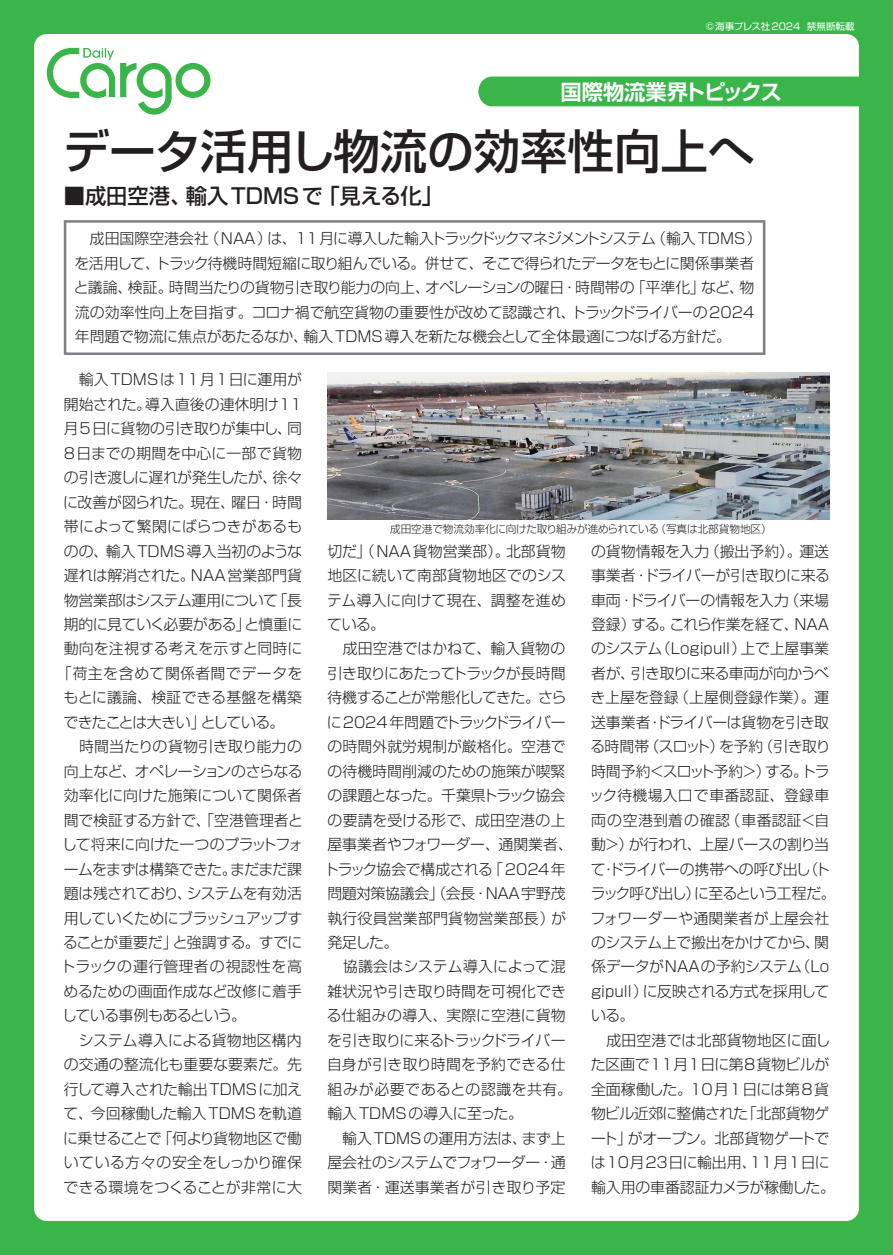
<style>
.page{position:relative;width:893px;height:1255px;background:#fff}
.page>*{position:absolute;margin:0;border:0;box-sizing:border-box;transform-origin:0 0}
.t1{font:500 46.8px "Shin Go Pro";color:#231f20}
.t2{font:500 21.3px "Shin Go Pro";color:#231f20}
.t3{font:700 21.3px "Shin Go Pro De";letter-spacing:-.02em;color:#fff}
.t4{font:300 14.85px/24.5px "Shin Go Pro";letter-spacing:-.005em;color:#231f20}
.t5{font:300 14.85px "Shin Go Pro";letter-spacing:-.04em;color:#231f20}
.t6{font:300 14.85px "Shin Go Pro";letter-spacing:-.045em;color:#231f20}
.t7{font:300 14.85px "Shin Go Pro";letter-spacing:-.03em;color:#231f20}
.t8{font:300 14.85px "Shin Go Pro";letter-spacing:-.035em;color:#231f20}
.t9{font:300 14.85px "Shin Go Pro";letter-spacing:.015em;color:#231f20}
.t10{font:300 14.85px "Shin Go Pro";letter-spacing:-.025em;color:#231f20}
.t11{font:300 14.85px "Shin Go Pro";letter-spacing:-.065em;color:#231f20}
.t12{font:300 14.85px "Shin Go Pro";letter-spacing:.035em;color:#231f20}
.t13{font:300 10.65px "Shin Go Pro";letter-spacing:-.02em;color:#231f20}
.t14{font:9.6px "Shin Go Pro";color:#fff}
</style>
<div class="page">
<div style="left:0;top:0;width:893px;height:1254px;background:#3ab54a"></div>
<div style="left:34px;top:34px;width:825px;height:1186px;background:#fff;border-radius:13px"></div>
<svg style="left:47px;top:48px;width:163px;height:67px"></svg>
<div style="left:478px;top:77px;width:381px;height:29px;background:#3ab54a"></div>
<div style="left:64px;top:220px;width:701px;height:135px;border:3px solid #808285"></div>
<img style="left:327px;top:372px;width:502px;height:147px">
<p class="t14" style="left:706px;top:18px;width:151px">©海事プレス社2024 禁無断転載</p>
<h2 class="t3" style="left:560px;top:74px;width:223px">国際物流業界トピックス</h2>
<h1 class="t1" style="left:63px;top:113px;width:693px">データ活用し物流の効率性向上へ</h1>
<h2 class="t2" style="left:64px;top:178px;width:381px">■成田空港、輸入TDMSで「見える化」</h2>
<p class="t4" style="left:74px;top:225px;width:689px">　成田国際空港会社（NAA）は、11月に導入した輸入トラックドックマネジメントシステム（輸入TDMS）を活用して、トラック待機時間短縮に取り組んでいる。併せて、そこで得られたデータをもとに関係事業者と議論、検証。時間当たりの貨物引き取り能力の向上、オペレーションの曜日・時間帯の「平準化」など、物流の効率性向上を目指す。コロナ禍で航空貨物の重要性が改めて認識され、トラックドライバーの2024年問題で物流に焦点があたるなか、輸入TDMS導入を新たな機会として全体最適につなげる方針だ。</p>
<p class="t4" style="left:64px;top:365px;width:240px">　輸入TDMSは11月1日に運用が</p>
<p class="t4" style="left:64px;top:390px;width:240px">開始された。導入直後の連休明け11</p>
<p class="t10" style="left:64px;top:416px;width:240px">月5日に貨物の引き取りが集中し、同</p>
<p class="t4" style="left:64px;top:439px;width:240px">8日までの期間を中心に一部で貨物</p>
<p class="t7" style="left:64px;top:465px;width:240px">の引き渡しに遅れが発生したが、徐々</p>
<p class="t4" style="left:63px;top:488px;width:240px">に改善が図られた。現在、曜日・時間</p>
<p class="t4" style="left:64px;top:512px;width:240px">帯によって繁閑にばらつきがあるも</p>
<p class="t4" style="left:64px;top:537px;width:240px">のの、輸入TDMS導入当初のような</p>
<p class="t4" style="left:64px;top:561px;width:240px">遅れは解消された。NAA営業部門貨</p>
<p class="t5" style="left:64px;top:587px;width:240px">物営業部はシステム運用について「長</p>
<p class="t7" style="left:64px;top:612px;width:240px">期的に見ていく必要がある」と慎重に</p>
<p class="t4" style="left:64px;top:634px;width:240px">動向を注視する考えを示すと同時に</p>
<p class="t12" style="left:57px;top:661px;width:247px">「荷主を含めて関係者間でデータを</p>
<p class="t4" style="left:64px;top:683px;width:240px">もとに議論、検証できる基盤を構築</p>
<p class="t6" style="left:64px;top:710px;width:222px">できたことは大きい」としている。</p>
<p class="t4" style="left:64px;top:732px;width:240px">　時間当たりの貨物引き取り能力の</p>
<p class="t5" style="left:64px;top:758px;width:240px">向上など、オペレーションのさらなる</p>
<p class="t4" style="left:64px;top:781px;width:240px">効率化に向けた施策について関係者</p>
<p class="t4" style="left:64px;top:806px;width:241px">間で検証する方針で、「空港管理者と</p>
<p class="t4" style="left:62px;top:830px;width:243px">して将来に向けた一つのプラットフォ</p>
<p class="t6" style="left:64px;top:856px;width:240px">ームをまずは構築できた。まだまだ課</p>
<p class="t8" style="left:64px;top:881px;width:240px">題は残されており、システムを有効活</p>
<p class="t11" style="left:64px;top:905px;width:240px">用していくためにブラッシュアップす</p>
<p class="t5" style="left:63px;top:930px;width:241px">ることが重要だ」と強調する。すでに</p>
<p class="t9" style="left:60px;top:954px;width:243px">トラックの運行管理者の視認性を高</p>
<p class="t4" style="left:64px;top:977px;width:240px">めるための画面作成など改修に着手</p>
<p class="t6" style="left:62px;top:1003px;width:185px">している事例もあるという。</p>
<p class="t4" style="left:64px;top:1026px;width:240px">　システム導入による貨物地区構内</p>
<p class="t4" style="left:64px;top:1050px;width:240px">の交通の整流化も重要な要素だ。先</p>
<p class="t4" style="left:64px;top:1075px;width:240px">行して導入された輸出TDMSに加え</p>
<p class="t4" style="left:64px;top:1099px;width:240px">て、今回稼働した輸入TDMSを軌道</p>
<p class="t8" style="left:63px;top:1125px;width:240px">に乗せることで「何より貨物地区で働</p>
<p class="t4" style="left:64px;top:1148px;width:240px">いている方々の安全をしっかり確保</p>
<p class="t9" style="left:64px;top:1174px;width:240px">できる環境をつくることが非常に大</p>
<p class="t13" style="left:390px;top:520px;width:383px">成田空港で物流効率化に向けた取り組みが進められている（写真は北部貨物地区）</p>
<p class="t4" style="left:324px;top:537px;width:250px">切だ」（NAA貨物営業部）。北部貨物地区に続いて南部貨物地区でのシステム導入に向けて現在、調整を進めている。<br>　成田空港ではかねて、輸入貨物の引き取りにあたってトラックが長時間待機することが常態化してきた。さらに2024年問題でトラックドライバーの時間外就労規制が厳格化。空港での待機時間削減のための施策が喫緊の課題となった。千葉県トラック協会の要請を受ける形で、成田空港の上屋事業者やフォワーダー、通関業者、トラック協会で構成される「2024年問題対策協議会」（会長・NAA宇野茂執行役員営業部門貨物営業部長）が発足した。<br>　協議会はシステム導入によって混雑状況や引き取り時間を可視化できる仕組みの導入、実際に空港に貨物を引き取りに来るトラックドライバー自身が引き取り時間を予約できる仕組みが必要であるとの認識を共有。輸入TDMSの導入に至った。<br>　輸入TDMSの運用方法は、まず上屋会社のシステムでフォワーダー・通関業者・運送事業者が引き取り予定</p>
<p class="t4" style="left:589px;top:537px;width:248px">の貨物情報を入力（搬出予約）。運送事業者・ドライバーが引き取りに来る車両・ドライバーの情報を入力（来場登録）する。これら作業を経て、NAAのシステム（Logipull）上で上屋事業者が、引き取りに来る車両が向かうべき上屋を登録（上屋側登録作業）。運送事業者・ドライバーは貨物を引き取る時間帯（スロット）を予約（引き取り時間予約＜スロット予約＞）する。トラック待機場入口で車番認証、登録車両の空港到着の確認（車番認証＜自動＞）が行われ、上屋バースの割り当て・ドライバーの携帯への呼び出し（トラック呼び出し）に至るという工程だ。フォワーダーや通関業者が上屋会社のシステム上で搬出をかけてから、関係データがNAAの予約システム（Lo gipull）に反映される方式を採用している。<br>　成田空港では北部貨物地区に面した区画で11月1日に第8貨物ビルが全面稼働した。10月1日には第8貨物ビル近郊に整備された「北部貨物ゲート」がオープン。北部貨物ゲートでは10月23日に輸出用、11月1日に輸入用の車番認証カメラが稼働した。</p>
</div>
